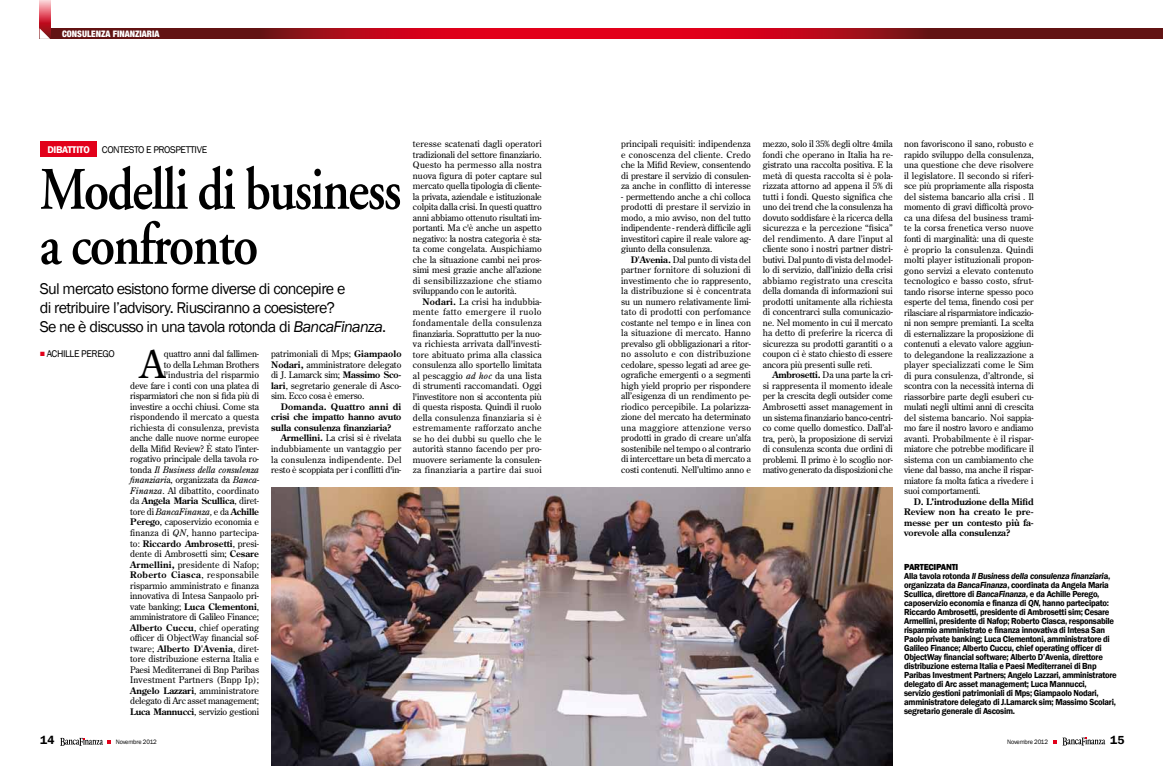
<style>
.page{position:relative;width:1163px;height:766px;background:#fff}
.page>*{position:absolute;margin:0;border:0;box-sizing:border-box;transform-origin:0 0}
.t1{font:600 60px/55px "Adobe Garamond";letter-spacing:-.03em;color:#000;scale:.85 1}
.t2{font:37.7px "Century Old Style Std";color:#000}
.t3{font:16px/19px "Franklin Gothic";letter-spacing:-.04em;color:#000}
.t4{font:600 12px "Franklin Gothic";color:#000}
.t5{font:10px "Franklin Gothic";letter-spacing:-.04em;color:#000}
.t6{font:9px/10.5px "Century Old Style Std";letter-spacing:-.01em;color:#000;text-align:justify}
.t7{font:600 9px/9px "Franklin Gothic";letter-spacing:-.03em;color:#000;scale:.95 1}
.t8{font:700 9px/10.5px "Century Old Style Std";letter-spacing:-.01em;color:#000;text-align:justify}
.t9{font:900 condensed 9px "Helvetica Neue";color:#fff}
.t10{font:6.5px "Franklin Gothic";letter-spacing:-.02em;color:#000;scale:.95 1}
.s1{font-weight:600;color:#fff}
.s2{font-style:italic}
.s3{font-size:9px;color:#e2001a}
.s4{font-weight:700}
.s5{font-weight:800}
</style>
<div class="page">
<svg style="left:60px;top:737px;width:51px;height:8px"></svg>
<svg style="left:50px;top:28px;width:519px;height:11px;background:#9b0b16"></svg>
<svg style="left:40px;top:0;width:10px;height:28px"></svg>
<svg style="left:40px;top:28px;width:10px;height:11px"></svg>
<svg style="left:1062px;top:737px;width:43px;height:8px"></svg>
<svg style="left:569px;top:28px;width:593px;height:11px;background:#9d0b17"></svg>
<svg style="left:40px;top:141px;width:56px;height:16px"></svg>
<img style="left:271px;top:487px;width:621px;height:278px">
<p class="t9" style="left:62px;top:28px;width:99px">CONSULENZA FINANZIARIA</p>
<p class="t5" style="left:47px;top:144px;width:161px"><span class="s1">dibattito</span> contesto e prospettive</p>
<h1 class="t1" style="left:40px;top:163px;width:427px">Modelli di business a confronto</h1>
<h3 class="t3" style="left:40px;top:279px;width:348px">Sul mercato esistono forme diverse di concepire e<br>di retribuire l’advisory. Riusciranno a coesistere?<br>Se ne è discusso in una tavola rotonda di <span class="s2">BancaFinanza</span>.</h3>
<p class="t5" style="left:40px;top:347px;width:77px"><span class="s3">■</span> achille perego</p>
<h2 class="t2" style="left:140px;top:340px;width:26px">A</h2>
<p class="t6" style="left:130px;top:348px;width:130px;text-align:right">quattro anni dal fallimen-<br>to della Lehman Brothers l'industria del risparmio<br>deve fare i conti con una platea di risparmiatori che non si fida più di investire a occhi chiusi. Come sta rispondendo il mercato a questa richiesta di consulenza, prevista anche dalle nuove norme europee della Mifid Review? È stato l’inter&shy;rogativo principale della tavola ro&shy;tonda <span class="s2">Il Business della consulenza finanziari</span>a, organizzata da <span class="s2">Banca-Finanza</span>. Al dibattito, coordinato da <span class="s4">Angela Maria Scullica</span>, diret&shy;tore di <span class="s2">BancaFinanza,</span> e da <span class="s4">Achille Perego</span>, caposervizio economia e finanza di <span class="s2">QN</span>, hanno partecipa&shy;to: <span class="s4">Riccardo Ambrosetti</span>, presi&shy;dente di Ambrosetti sim; <span class="s4">Cesare Armellini,</span> presidente di Nafop; <span class="s4">Roberto Ciasca</span>, responsabile risparmio amministrato e finanza innovativa di Intesa Sanpaolo pri&shy;vate banking; <span class="s4">Luca Clementoni</span>, amministratore di Galileo Finance; <span class="s4">Alberto Cuccu</span>, chief operating officer di ObjectWay financial sof&shy;tware; <span class="s4">Alberto D'Avenia</span>, diret&shy;tore distribuzione esterna Italia e Paesi Mediterranei di Bnp Paribas Investment Partners (Bnpp Ip); <span class="s4">Angelo Lazzari</span>, amministratore delegato di Arc asset management; <span class="s4">Luca Mannucci</span>, servizio gestioni</p>
<p class="t6" style="left:271px;top:348px;width:132px">patrimoniali di Mps; <span class="s4">Giampaolo Nodari,</span> amministratore delegato di J. Lamarck sim; <span class="s4">Massimo Sco&shy;lari</span>, segretario generale di Asco&shy;sim. Ecco cosa è emerso.</p>
<p class="t8" style="left:271px;top:401px;width:132px;text-indent:10px">Domanda. Quattro anni di crisi che impatto hanno avuto sulla consulenza finanziaria?</p>
<p class="t6" style="left:271px;top:432px;width:132px;text-indent:10px"><span class="s4">Armellini.</span> La crisi si è rivelata indubbiamente un vantaggio per la consulenza indipendente. Del resto è scoppiata per i conflitti d'in-</p>
<h3 class="t4" style="left:40px;top:732px;width:16px">14</h3>
<p class="t10" style="left:116px;top:738px;width:45px">Novembre 2012</p>
<p class="t6" style="left:413px;top:139px;width:130px">teresse scatenati dagli operatori tradizionali del settore finanziario.<br>Questo ha permesso alla nostra nuova figura di poter captare sul mercato quella tipologia di cliente&shy;la privata, aziendale e istituzionale colpita dalla crisi. In questi quattro anni abbiamo ottenuto risultati im&shy;portanti. Ma c'è anche un aspetto negativo: la nostra categoria è sta&shy;ta come congelata. Auspichiamo che la situazione cambi nei pros&shy;simi mesi grazie anche all’azione di sensibilizzazione che stiamo sviluppando con le autorità.</p>
<p class="t6" style="left:413px;top:296px;width:130px;text-indent:10px"><span class="s4">Nodari.</span> La crisi ha indubbia&shy;mente fatto emergere il ruolo fondamentale della consulenza finanziaria. Soprattutto per la nuo&shy;va richiesta arrivata dall'investi&shy;tore abituato prima alla classica consulenza allo sportello limitata al pescaggio <span class="s2">ad hoc</span> da una lista di strumenti raccomandati. Oggi l'investitore non si accontenta più di questa risposta. Quindi il ruolo della consulenza finanziaria si è estremamente rafforzato anche se ho dei dubbi su quello che le autorità stanno facendo per pro&shy;muovere seriamente la consulen&shy;za finanziaria a partire dai suoi</p>
<p class="t6" style="left:621px;top:138px;width:131px">principali requisiti: indipendenza e conoscenza del cliente. Credo che la Mifid Review, consentendo di prestare il servizio di consulen&shy;za anche in conflitto di interesse</p>
<p class="t6" style="left:621px;top:191px;width:131px">- permettendo anche a chi colloca prodotti di prestare il servizio in modo, a mio avviso, non del tutto indipendente - renderà difficile agli investitori capire il reale valore ag&shy;giunto della consulenza.</p>
<p class="t6" style="left:621px;top:254px;width:131px;text-indent:10px"><span class="s4">D'Avenia.</span> Dal punto di vista del partner fornitore di soluzioni di investimento che io rappresento, la distribuzione si è concentrata su un numero relativamente limi&shy;tato di prodotti con perfomance costante nel tempo e in linea con la situazione di mercato. Hanno prevalso gli obbligazionari a ritor&shy;no assoluto e con distribuzione cedolare, spesso legati ad aree ge&shy;ografiche emergenti o a segmenti high yield proprio per rispondere all’esigenza di un rendimento pe&shy;riodico percepibile. La polarizza&shy;zione del mercato ha determinato una maggiore attenzione verso prodotti in grado di creare un’alfa sostenibile nel tempo o al contrario di intercettare un beta di mercato a costi contenuti. Nell’ultimo anno e</p>
<p class="t6" style="left:762px;top:138px;width:132px">mezzo, solo il 35% degli oltre 4mila fondi che operano in Italia ha re&shy;gistrato una raccolta positiva. E la metà di questa raccolta si è pola&shy;rizzata attorno ad appena il 5% di tutti i fondi. Questo significa che uno dei trend che la consulenza ha dovuto soddisfare è la ricerca della sicurezza e la percezione “fisica” del rendimento. A dare l’input al cliente sono i nostri partner distri&shy;butivi. Dal punto di vista del model&shy;lo di servizio, dall’inizio della crisi abbiamo registrato una crescita della domanda di informazioni sui prodotti unitamente alla richiesta di concentrarci sulla comunicazio&shy;ne. Nel momento in cui il mercato ha detto di preferire la ricerca di sicurezza su prodotti garantiti o a coupon ci è stato chiesto di essere ancora più presenti sulle reti.</p>
<p class="t6" style="left:762px;top:370px;width:131px;text-indent:10px"><span class="s4">Ambrosetti.</span> Da una parte la cri&shy;si rappresenta il momento ideale per la crescita degli outsider come Ambrosetti asset management in un sistema finanziario banco-centri&shy;co come quello domestico. Dall’al&shy;tra, però, la proposizione di servizi di consulenza sconta due ordini di problemi. Il primo è lo scoglio nor&shy;mativo generato da disposizioni che</p>
<p class="t6" style="left:904px;top:139px;width:131px">non favoriscono il sano, robusto e rapido sviluppo della consulenza, una questione che deve risolvere il legislatore. Il secondo si riferi&shy;sce più propriamente alla risposta del sistema bancario alla crisi . Il momento di gravi difficoltà provo&shy;ca una difesa del business trami&shy;te la corsa frenetica verso nuove fonti di marginalità: una di queste è proprio la consulenza. Quindi molti player istituzionali propon&shy;gono servizi a elevato contenuto tecnologico e basso costo, sfrut&shy;tando risorse interne spesso poco esperte del tema, finendo così per rilasciare al risparmiatore indicazio&shy;ni non sempre premianti. La scelta di esternalizzare la proposizione di contenuti a elevato valore aggiun&shy;to delegandone la realizzazione a player specializzati come le Sim di pura consulenza, d’altronde, si scontra con la necessità interna di riassorbire parte degli esuberi cu&shy;mulati negli ultimi anni di crescita del sistema bancario. Noi sappia&shy;mo fare il nostro lavoro e andiamo avanti. Probabilmente è il rispar&shy;miatore che potrebbe modificare il sistema con un cambiamento che viene dal basso, ma anche il rispar&shy;miatore fa molta fatica a rivedere i suoi comportamenti.</p>
<p class="t8" style="left:904px;top:496px;width:131px;text-indent:10px">D. L’introduzione della Mifid Review non ha creato le pre&shy;messe per un contesto più fa&shy;vorevole alla consulenza?</p>
<p class="t7" style="left:904px;top:562px;width:225px"><span class="s5">PARTECIPANTI<br></span>Alla tavola rotonda <span class="s2">Il Business della consulenza finanziari</span>a, organizzata da <span class="s2">BancaFinanza</span>, coordinata da Angela Maria Scullica, direttore di <span class="s2">BancaFinanza,</span> e da Achille Perego, caposervizio economia e finanza di <span class="s2">QN</span>, hanno partecipato:<br>Riccardo Ambrosetti, presidente di Ambrosetti sim; Cesare Armellini, presidente di Nafop; Roberto Ciasca, responsabile risparmio amministrato e finanza innovativa di Intesa San Paolo private banking; Luca Clementoni, amministratore di Galileo Finance; Alberto Cuccu, chief operating officer di ObjectWay financial software; Alberto D’Avenia, direttore distribuzione esterna Italia e Paesi Mediterranei di Bnp Paribas Investment Partners; Angelo Lazzari, amministratore delegato di Arc asset management; Luca Mannucci,<br>servizio gestioni patrimoniali di Mps; Giampaolo Nodari, amministratore delegato di J.Lamarck sim; Massimo Scolari, segretario generale di Ascosim.</p>
<p class="t10" style="left:1006px;top:738px;width:45px">Novembre 2012</p>
<h3 class="t4" style="left:1109px;top:732px;width:16px">15</h3>
</div>
